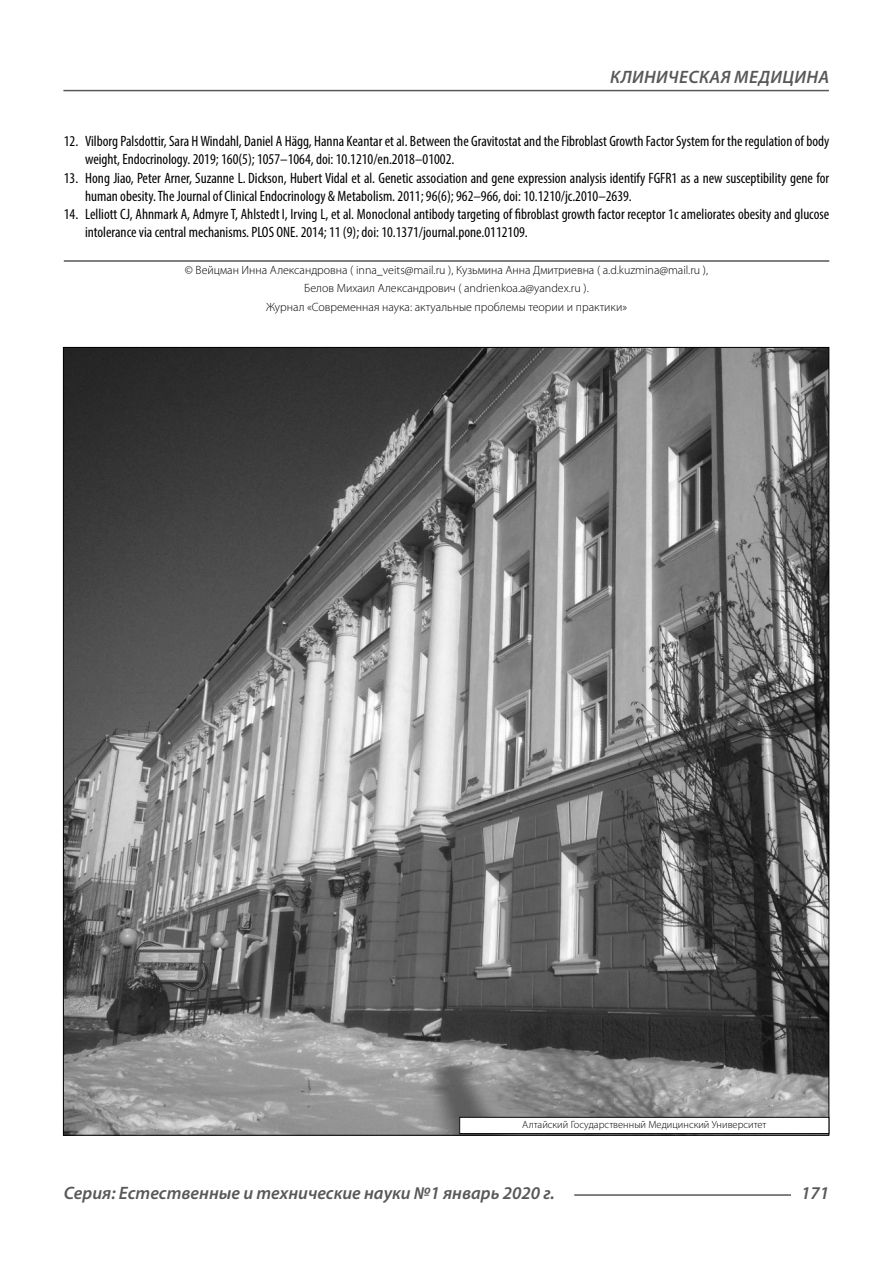
<style>
.page{position:relative;width:893px;height:1263px;background:#fff}
.page>*{position:absolute;margin:0;border:0;box-sizing:border-box;transform-origin:0 0}
.t1{font:italic 600 18px "Myriad Pro";color:#585858}
.t2{font:italic 600 18px "Myriad Pro";letter-spacing:.02em;color:#585858}
.t3{font:condensed 15px/18.3px "Myriad Pro";color:#000}
.t4{font:300 12px/18.3px "Myriad Pro";color:#000;text-align:center}
.t5{font:300 10.5px "Myriad Pro";color:#000}
</style>
<div class="page">
<hr style="left:64px;top:261px;width:765px;height:1px;background:#000">
<img style="left:65px;top:349px;width:762px;height:785px">
<div style="left:460px;top:1117px;width:369px;height:17px;background:#fff"></div>
<div style="left:459px;top:1117px;width:370px;height:17px;border:1px solid #000"></div>
<hr style="left:574px;top:1194px;width:217px;height:2px;background:#585858">
<hr style="left:63px;top:90px;width:766px;height:1px;background:#585858">
<p class="t2" style="left:610px;top:71px;width:220px">КЛИНИЧЕСКАЯ МЕДИЦИНА</p>
<p class="t3" style="left:85px;top:133px;width:746px;text-indent:-21px">12. Vilborg Palsdottir, Sara H Windahl, Daniel A Hägg, Hanna Keantar et al. Between the Gravitostat and the Fibroblast Growth Factor System for the regulation of body weight, Endocrinology. 2019; 160(5); 1057–1064, doi: 10.1210/en.2018–01002.</p>
<p class="t3" style="left:85px;top:170px;width:746px;text-indent:-21px">13. Hong Jiao, Peter Arner, Suzanne L. Dickson, Hubert Vidal et al. Genetic association and gene expression analysis identify FGFR1 as a new susceptibility gene for human obesity. The Journal of Clinical Endocrinology &amp; Metabolism. 2011; 96(6); 962–966, doi: 10.1210/jc.2010–2639.</p>
<p class="t3" style="left:85px;top:206px;width:746px;text-indent:-21px">14. Lelliott CJ, Ahnmark A, Admyre T, Ahlstedt I, Irving L, et al. Monoclonal antibody targeting of fibroblast growth factor receptor 1c ameliorates obesity and glucose intolerance via central mechanisms. PLOS ONE. 2014; 11 (9); doi: 10.1371/journal.pone.0112109.</p>
<p class="t4" style="left:185px;top:262px;width:525px">© Вейцман Инна Александровна ( inna_veits@mail.ru ), Кузьмина Анна Дмитриевна ( a.d.kuzmina@mail.ru ),<br>Белов Михаил Александрович ( andrienkoa.a@yandex.ru ).<br>Журнал «Современная наука: актуальные проблемы теории и практики»</p>
<p class="t5" style="left:522px;top:1120px;width:246px">Алтайский Государственный Медицинский Университет</p>
<p class="t1" style="left:64px;top:1186px;width:493px">Серия: Естественные и технические науки №1 январь 2020 г.</p>
<p class="t1" style="left:801px;top:1186px;width:30px">171</p>
</div>
